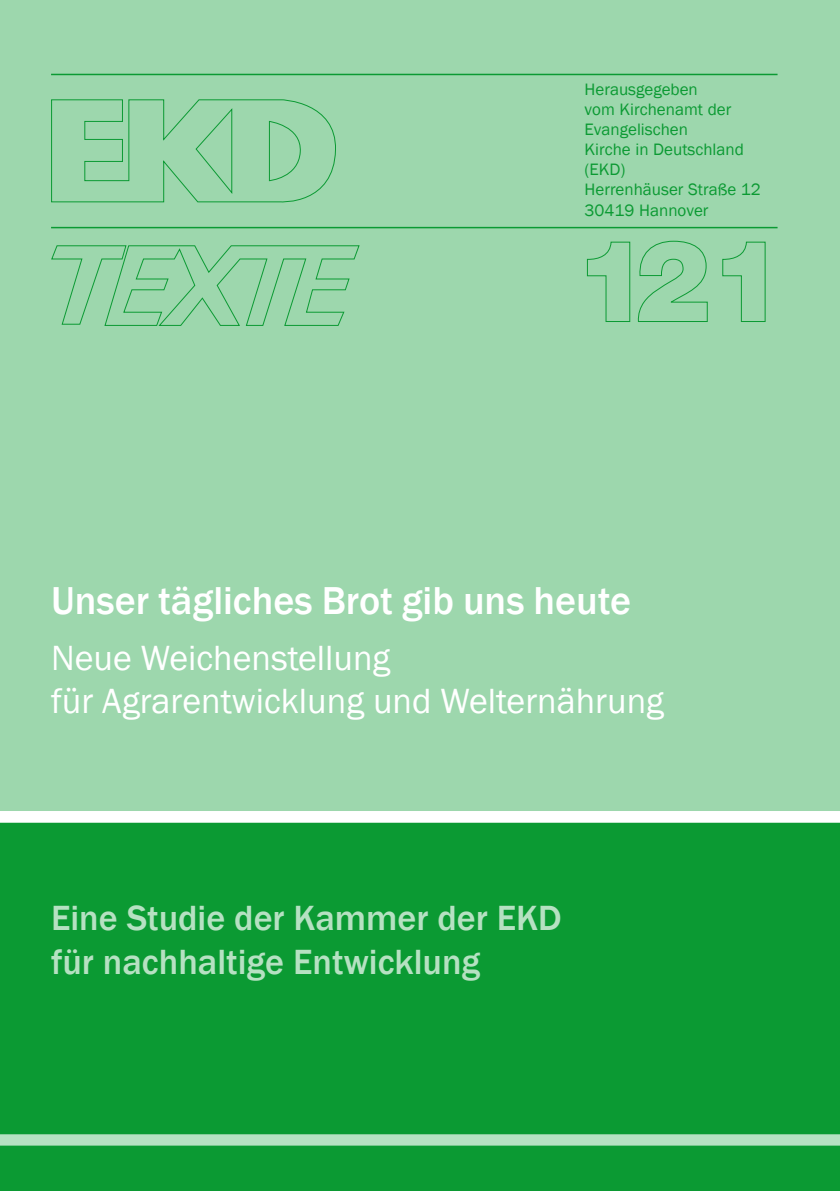
<style>
.page{position:relative;width:840px;height:1191px;background:#fff}
.page>*{position:absolute;margin:0;border:0;box-sizing:border-box;transform-origin:0 0}
.Titel_Überschrift{font:500 40px "Franklin Gothic";color:#fff}
.Titel_Unterüberschri{font:36px/43.2px "Franklin Gothic";color:#fff}
.Titel_Unterüberschri-2{font:500 36px/43.2px "Franklin Gothic";color:#b6e1c2}
.t1{font:17px "Franklin Gothic";color:#0b9a33}
</style>
<div class="page">
<div style="left:0;top:818px;width:839px;height:373px;background:#0b9a33"></div>
<div style="left:0;top:0;width:839px;height:822px;background:#9dd7ad"></div>
<div style="left:0;top:811px;width:839px;height:11px;background:#fff"></div>
<div style="left:0;top:1134px;width:839px;height:11px;background:#b6e1c2"></div>
<hr style="left:51px;top:74px;width:726px;height:1px;background:#0b9a33">
<hr style="left:51px;top:227px;width:726px;height:1px;background:#0b9a33">
<svg style="left:51px;top:99px;width:285px;height:104px"></svg>
<svg style="left:51px;top:245px;width:309px;height:81px"></svg>
<svg style="left:586px;top:241px;width:44px;height:81px"></svg>
<svg style="left:637px;top:240px;width:70px;height:82px"></svg>
<svg style="left:722px;top:241px;width:43px;height:81px"></svg>
<p class="t1" style="left:584px;top:79px;width:115px">Herausgegeben</p>
<p class="t1" style="left:584px;top:99px;width:148px">vom Kirchenamt der</p>
<p class="t1" style="left:584px;top:119px;width:105px">Evangelischen</p>
<p class="t1" style="left:584px;top:139px;width:161px">Kirche in Deutschland</p>
<p class="t1" style="left:584px;top:159px;width:42px">(EKD)</p>
<p class="t1" style="left:584px;top:179px;width:178px">Herrenhäuser Straße 12</p>
<p class="t1" style="left:584px;top:199px;width:125px">30419 Hannover</p>
<p class="Titel_Überschrift" style="left:51px;top:575px;width:581px">Unser tägliches Brot gib uns heute</p>
<p class="Titel_Unterüberschri" style="left:51px;top:637px;width:614px">Neue Weichenstellung<br>für Agrarentwicklung und Welternährung</p>
<p class="Titel_Unterüberschri-2" style="left:51px;top:897px;width:512px">Eine Studie der Kammer der EKD für nachhaltige Entwicklung</p>
</div>
